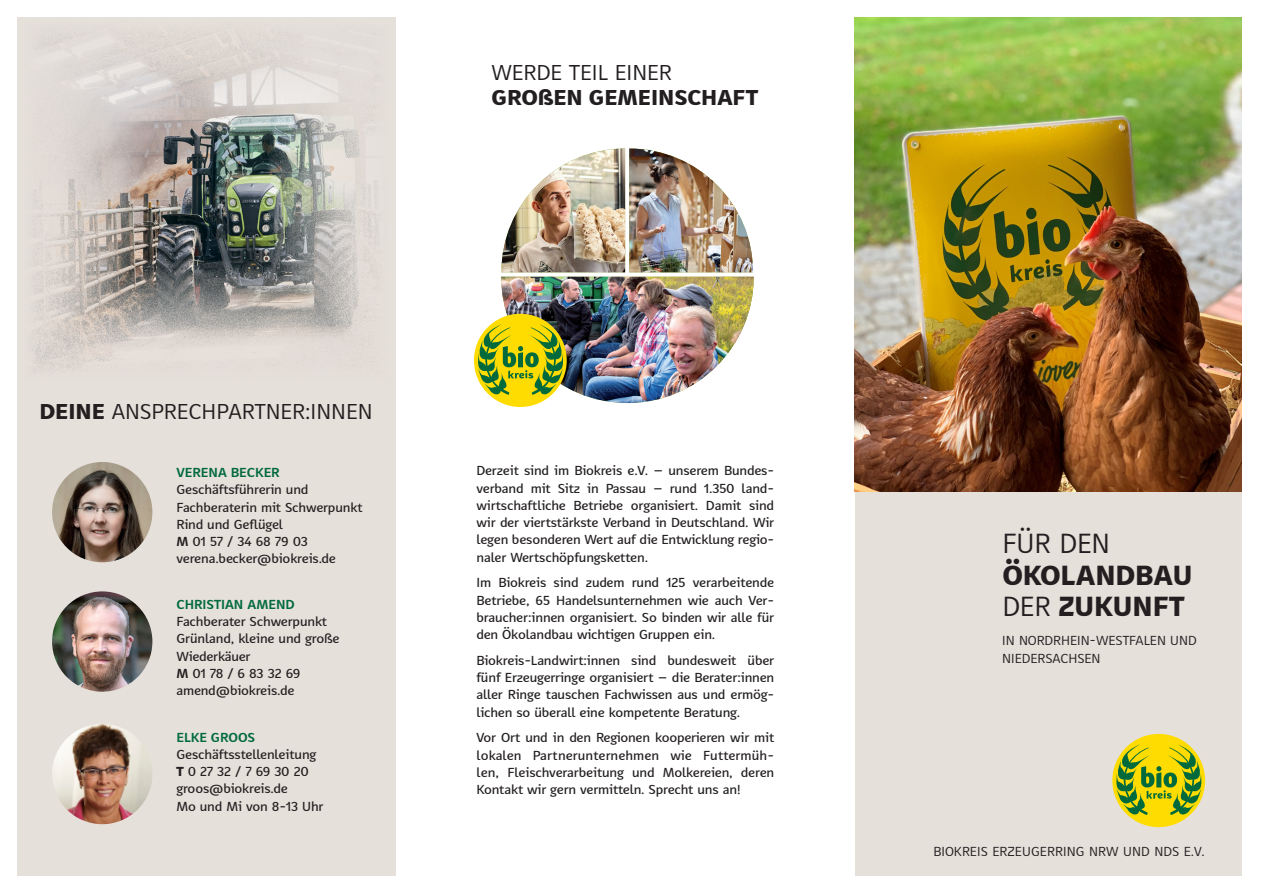
<style>
.page{position:relative;width:1263px;height:893px;background:#fff}
.page>*{position:absolute;margin:0;border:0;box-sizing:border-box;transform-origin:0 0}
.t1{font:900 27px/31.5px "Karbid Text Pro";color:#231f20}
.t2{font:27px "Karbid Text Pro";color:#231f20}
.t3{font:21px "Karbid Text Pro";color:#231f20}
.t4{font:900 21px "Karbid Text Pro";color:#231f20}
.t5{font:500 12.75px/17.2px "Karbid Text Pro";letter-spacing:-.01em;color:#231f20;text-align:justify}
.t6{font:12.75px/18px "Karbid Text Pro";color:#231f20}
.t7{font:700 12.75px "Karbid Text Pro";color:#016a3c}
.s1{font-weight:900}
.s2{font-weight:700}
.s3{font-weight:400}
</style>
<div class="page">
<div style="left:17px;top:17px;width:378px;height:859px;background:#e6e0db"></div>
<img style="left:31px;top:30px;width:348px;height:342px">
<div style="left:855px;top:17px;width:387px;height:859px;background:#e6e0db"></div>
<img style="left:855px;top:18px;width:387px;height:473px">
<div style="left:1112px;top:734px;width:93px;height:93px;background:#ffdc01;border-radius:50%"></div>
<svg style="left:1116px;top:744px;width:86px;height:71px"></svg>
<img style="left:52px;top:462px;width:100px;height:100px;border-radius:50px">
<img style="left:52px;top:591px;width:100px;height:101px;border-radius:50px">
<img style="left:52px;top:724px;width:100px;height:100px;border-radius:50px">
<div style="left:474px;top:314px;width:93px;height:93px;background:#ffdc01;border-radius:50%"></div>
<img style="left:478px;top:149px;width:276px;height:254px">
<h2 class="t3" style="left:491px;top:59px;width:182px">WERDE TEIL EINER</h2>
<h2 class="t4" style="left:491px;top:84px;width:268px">GROßEN GEMEINSCHAFT</h2>
<h2 class="t3" style="left:39px;top:398px;width:335px"><span class="s1">DEINE</span> ANSPRECHPARTNER:INNEN</h2>
<p class="t7" style="left:177px;top:464px;width:105px">VERENA BECKER</p>
<p class="t5" style="left:176px;top:481px;width:188px;text-align:left">Geschäftsführerin und<br>Fachberaterin mit Schwerpunkt<br>Rind und Geflügel<br><span class="s2">M</span> 01 57 / 34 68 79 03 verena.becker@biokreis.de</p>
<p class="t7" style="left:177px;top:596px;width:120px">CHRISTIAN AMEND</p>
<p class="t5" style="left:176px;top:613px;width:165px;text-align:left">Fachberater Schwerpunkt<br>Grünland, kleine und große<br>Wiederkäuer<br><span class="s2">M</span> 01 78 / 6 83 32 69 amend@biokreis.de</p>
<p class="t7" style="left:177px;top:728px;width:80px">ELKE GROOS</p>
<p class="t5" style="left:176px;top:745px;width:149px;text-align:left">Geschäftsstellenleitung<br><span class="s1">T</span> 0 27 32 / 7 69 30 20 groos@biokreis.de<br>Mo und Mi von 8-13 Uhr</p>
<p class="t5" style="left:476px;top:462px;width:299px">Derzeit sind im Biokreis e.V. – unserem Bundes&shy;verband mit Sitz in Passau – rund 1.350 land&shy;wirtschaftliche Betriebe organisiert. Damit sind wir der viertstärkste Verband in Deutschland. Wir legen besonderen Wert auf die Entwicklung regio&shy;naler Wertschöpfungsketten.</p>
<p class="t5" style="left:476px;top:574px;width:299px">Im Biokreis sind zudem rund 125 verarbeitende Betriebe, 65 Handelsunternehmen wie auch Ver&shy;braucher:innen organisiert. So binden wir alle für den Ökolandbau wichtigen Gruppen ein.</p>
<p class="t5" style="left:476px;top:651px;width:299px">Biokreis-Landwirt:innen sind bundesweit über fünf Erzeugerringe organisiert – die Berater:innen aller Ringe tauschen Fachwissen aus und ermög&shy;lichen so überall eine kompetente Beratung.</p>
<p class="t5" style="left:476px;top:729px;width:299px">Vor Ort und in den Regionen kooperieren wir mit lokalen Partnerunternehmen wie Futtermüh&shy;len, Fleischverarbeitung und Molkereien, deren Kontakt wir gern vermitteln. Sprecht uns an!</p>
<h1 class="t2" style="left:1002px;top:525px;width:109px">FÜR DEN</h1>
<h1 class="t1" style="left:1002px;top:559px;width:192px">ÖKOLANDBAU<br><span class="s3">DER</span> ZUKUNFT</h1>
<p class="t6" style="left:1002px;top:631px;width:196px">IN NORDRHEIN-WESTFALEN UND<br>NIEDERSACHSEN</p>
<p class="t6" style="left:933px;top:842px;width:273px">BIOKREIS ERZEUGERRING NRW UND NDS E.V.</p>
</div>
